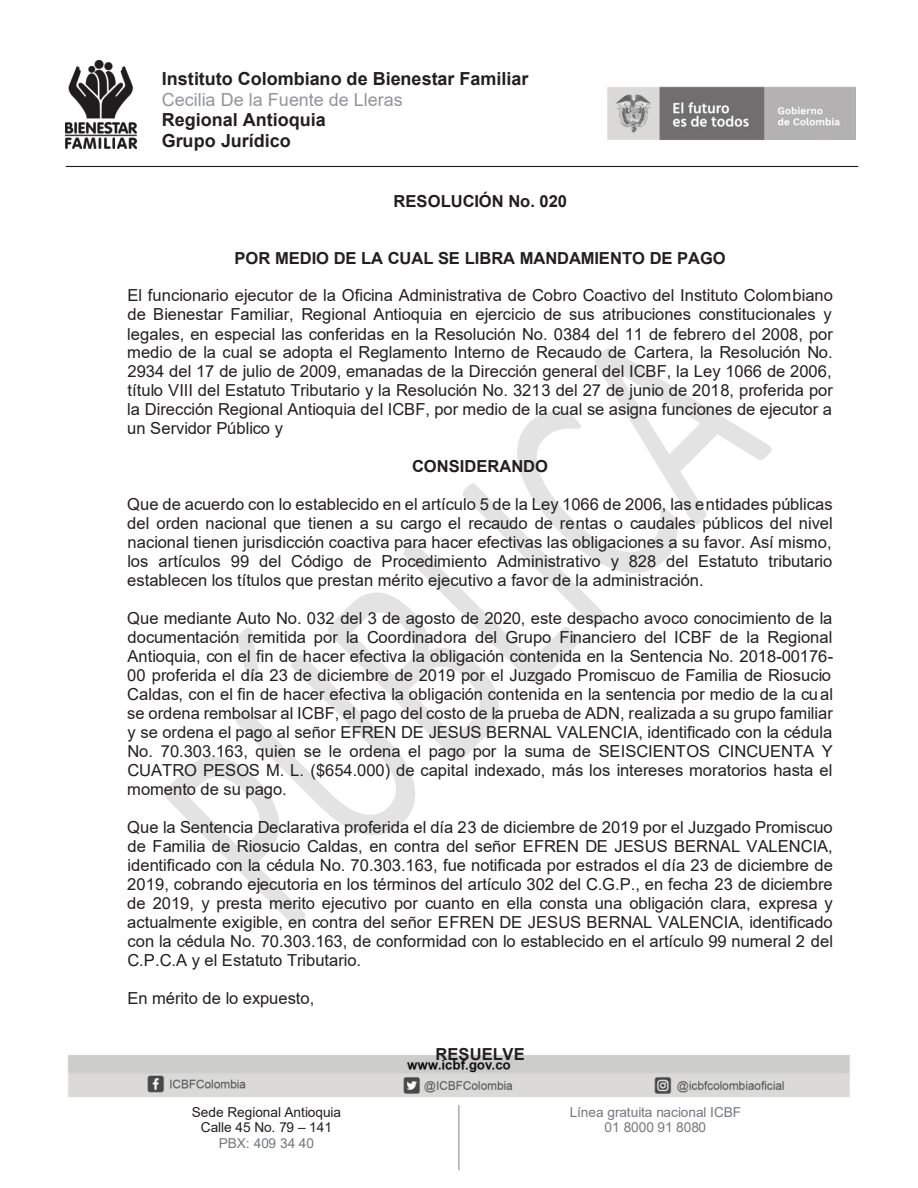
<style>
.page{position:relative;width:918px;height:1188px;background:#fff}
.page>*{position:absolute;margin:0;border:0;box-sizing:border-box;transform-origin:0 0}
.t1{font:700 18px/20.9px "Arial";color:#231f20}
.t2{font:18px "Arial";color:#939598}
.t3{font:16.5px/19px "Arial";color:#231f20;text-align:justify}
.t4{font:700 16.5px "Arial";letter-spacing:-.005em;color:#231f20}
.t5{font:13.65px/15.5px "Arial";letter-spacing:-.005em;color:#76787b;text-align:center}
.t6{font:13.65px/15.5px "Arial";letter-spacing:-.005em;color:#231f20;text-align:center}
</style>
<div class="page">
<img style="left:607px;top:86px;width:249px;height:54px">
<img style="left:66px;top:61px;width:71px;height:87px">
<img style="left:68px;top:1055px;width:782px;height:116px">
<svg style="left:165px;top:348px;width:607px;height:578px"></svg>
<hr style="left:66px;top:166px;width:792px;height:1px;background:#231f20">
<p class="t1" style="left:162px;top:68px;width:368px">Instituto Colombiano de Bienestar Familiar</p>
<p class="t2" style="left:162px;top:87px;width:243px">Cecilia De la Fuente de Lleras</p>
<p class="t1" style="left:162px;top:110px;width:165px">Regional Antioquia<br>Grupo Jurídico</p>
<p class="t4" style="left:394px;top:189px;width:175px">RESOLUCIÓN No. 020</p>
<p class="t4" style="left:234px;top:246px;width:493px">POR MEDIO DE LA CUAL SE LIBRA MANDAMIENTO DE PAGO</p>
<p class="t3" style="left:127px;top:286px;width:707px">El funcionario ejecutor de la Oficina Administrativa de Cobro Coactivo del Instituto Colombiano de Bienestar Familiar, Regional Antioquia en ejercicio de sus atribuciones constitucionales y legales, en especial las conferidas en la Resolución No. 0384 del 11 de febrero del 2008, por medio de la cual se adopta el Reglamento Interno de Recaudo de Cartera, la Resolución No.<br>2934 del 17 de julio de 2009, emanadas de la Dirección general del ICBF, la Ley 1066 de 2006, título VIII del Estatuto Tributario y la Resolución No. 3213 del 27 de junio de 2018, proferida por la Dirección Regional Antioquia del ICBF, por medio de la cual se asigna funciones de ejecutor a un Servidor Público y</p>
<p class="t4" style="left:412px;top:455px;width:137px">CONSIDERANDO</p>
<p class="t3" style="left:127px;top:495px;width:707px">Que de acuerdo con lo establecido en el artículo 5 de la Ley 1066 de 2006, las entidades públicas del orden nacional que tienen a su cargo el recaudo de rentas o caudales públicos del nivel nacional tienen jurisdicción coactiva para hacer efectivas las obligaciones a su favor. Así mismo, los artículos 99 del Código de Procedimiento Administrativo y 828 del Estatuto tributario establecen los títulos que prestan mérito ejecutivo a favor de la administración.</p>
<p class="t3" style="left:127px;top:609px;width:708px;text-align:left">Que mediante Auto No. 032 del 3 de agosto de 2020, este despacho avoco conocimiento de la documentación remitida por la Coordinadora del Grupo Financiero del ICBF de la Regional Antioquia, con el fin de hacer efectiva la obligación contenida en la Sentencia No. 2018-00176- 00 proferida el día 23 de diciembre de 2019 por el Juzgado Promiscuo de Familia de Riosucio Caldas, con el fin de hacer efectiva la obligación contenida en la sentencia por medio de la cual se ordena rembolsar al ICBF, el pago del costo de la prueba de ADN, realizada a su grupo familiar y se ordena el pago al señor EFREN DE JESUS BERNAL VALENCIA, identificado con la cédula No. 70.303.163, quien se le ordena el pago por la suma de SEISCIENTOS CINCUENTA Y CUATRO PESOS M. L. ($654.000) de capital indexado, más los intereses moratorios hasta el momento de su pago.</p>
<p class="t3" style="left:127px;top:817px;width:708px">Que la Sentencia Declarativa proferida el día 23 de diciembre de 2019 por el Juzgado Promiscuo de Familia de Riosucio Caldas, en contra del señor EFREN DE JESUS BERNAL VALENCIA, identificado con la cédula No. 70.303.163, fue notificada por estrados el día 23 de diciembre de 2019, cobrando ejecutoria en los términos del artículo 302 del C.G.P., en fecha 23 de diciembre de 2019, y presta merito ejecutivo por cuanto en ella consta una obligación clara, expresa y actualmente exigible, en contra del señor EFREN DE JESUS BERNAL VALENCIA, identificado con la cédula No. 70.303.163, de conformidad con lo establecido en el artículo 99 numeral 2 del C.P.C.A y el Estatuto Tributario.</p>
<p class="t3" style="left:127px;top:988px;width:189px">En mérito de lo expuesto,</p>
<p class="t6" style="left:192px;top:1104px;width:151px">Sede Regional Antioquia<br>Calle 45 No. 79 – 141</p>
<p class="t5" style="left:219px;top:1135px;width:97px">PBX: 409 34 40</p>
<p class="t4" style="left:436px;top:1043px;width:91px">RESUELVE</p>
<p class="t5" style="left:570px;top:1104px;width:173px">Línea gratuita nacional ICBF<br>01 8000 91 8080</p>
</div>
